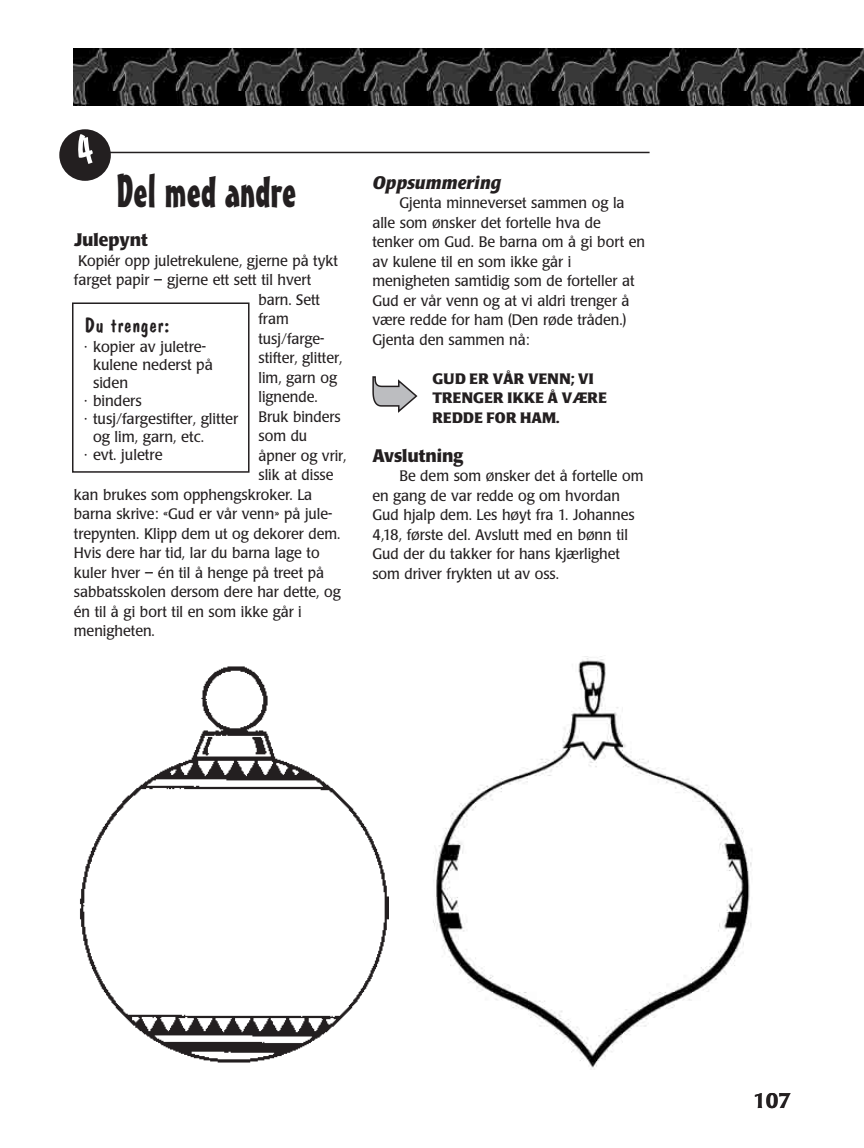
<style>
.page{position:relative;width:864px;height:1148px;background:#fff}
.page>*{position:absolute;margin:0;border:0;box-sizing:border-box;transform-origin:0 0}
.t1{font:45px "Mister Earl BT";color:#231f20}
.t2{font:21px "Dom Casual";color:#231f20;scale:1.05 1}
.t3{font:500 21px "Poppl Laudatio";color:#231f20}
.t4{font:700 18px "Poppl Laudatio";color:#231f20;scale:.95 1}
.t5{font:italic 700 18px "Poppl Laudatio";color:#231f20}
.t6{font:15px/19.5px "Poppl Laudatio";color:#231f20;scale:.95 1}
.t7{font:15px "Poppl Laudatio";color:#231f20}
.t8{font:700 15px/19.5px "Poppl Laudatio";letter-spacing:.02em;color:#231f20}
</style>
<div class="page">
<img style="left:73px;top:48px;width:791px;height:58px">
<hr style="left:108px;top:152px;width:542px;height:1px;background:#231f20">
<div style="left:72px;top:302px;width:178px;height:170px;border:2px solid #231f20"></div>
<svg style="left:372px;top:376px;width:46px;height:37px"></svg>
<img style="left:433px;top:656px;width:319px;height:412px">
<img style="left:80px;top:666px;width:308px;height:397px">
<svg style="left:59px;top:129px;width:52px;height:52px"></svg>
<h1 class="t1" style="left:116px;top:174px;width:181px">Del med andre</h1>
<p class="t4" style="left:74px;top:232px;width:79px">Julepynt</p>
<p class="t6" style="left:78px;top:252px;width:275px">Kopiér opp juletrekulene, gjerne på tykt</p>
<p class="t6" style="left:74px;top:272px;width:251px">farget papir – gjerne ett sett til hvert</p>
<p class="t6" style="left:259px;top:291px;width:66px">barn. Sett</p>
<p class="t6" style="left:259px;top:311px;width:33px">fram</p>
<p class="t6" style="left:259px;top:330px;width:71px">tusj/farge-</p>
<p class="t6" style="left:259px;top:350px;width:90px">stifter, glitter,</p>
<p class="t6" style="left:259px;top:369px;width:84px">lim, garn og</p>
<p class="t6" style="left:259px;top:389px;width:64px">lignende.</p>
<p class="t6" style="left:259px;top:408px;width:88px">Bruk binders</p>
<p class="t6" style="left:259px;top:428px;width:53px">som du</p>
<p class="t6" style="left:259px;top:447px;width:94px">åpner og vrir,</p>
<p class="t6" style="left:259px;top:467px;width:80px">slik at disse</p>
<p class="t6" style="left:74px;top:486px;width:252px">kan brukes som opphengskroker. La</p>
<p class="t6" style="left:74px;top:506px;width:274px">barna skrive: «Gud er vår venn» på jule-</p>
<p class="t6" style="left:74px;top:525px;width:282px">trepynten. Klipp dem ut og dekorer dem.</p>
<p class="t6" style="left:74px;top:545px;width:260px">Hvis dere har tid, lar du barna lage to</p>
<p class="t6" style="left:74px;top:564px;width:265px">kuler hver – én til å henge på treet på</p>
<p class="t6" style="left:74px;top:584px;width:282px">sabbatsskolen dersom dere har dette, og</p>
<p class="t6" style="left:74px;top:603px;width:241px">én til å gi bort til en som ikke går i</p>
<p class="t6" style="left:74px;top:623px;width:87px">menigheten.</p>
<h2 class="t2" style="left:84px;top:316px;width:83px">Du trenger:</h2>
<p class="t7" style="left:84px;top:341px;width:123px">· kopier av juletre-</p>
<p class="t7" style="left:93px;top:359px;width:121px">kulene nederst på</p>
<p class="t7" style="left:93px;top:377px;width:37px">siden</p>
<p class="t7" style="left:84px;top:395px;width:59px">· binders</p>
<p class="t7" style="left:84px;top:413px;width:156px">· tusj/fargestifter, glitter</p>
<p class="t7" style="left:93px;top:431px;width:113px">og lim, garn, etc.</p>
<p class="t7" style="left:84px;top:449px;width:80px">· evt. juletre</p>
<p class="t5" style="left:372px;top:175px;width:130px">Oppsummering</p>
<p class="t6" style="left:372px;top:195px;width:289px;text-indent:27px">Gjenta minneverset sammen og la alle som ønsker det fortelle hva de tenker om Gud. Be barna om å gi bort en av kulene til en som ikke går i menigheten samtidig som de forteller at Gud er vår venn og at vi aldri trenger å være redde for ham (Den røde tråden.)<br>Gjenta den sammen nå:</p>
<p class="t8" style="left:432px;top:370px;width:176px">GUD ER VÅR VENN; VI<br>TRENGER IKKE Å VÆRE<br>REDDE FOR HAM.</p>
<p class="t4" style="left:372px;top:448px;width:97px">Avslutning</p>
<p class="t6" style="left:372px;top:468px;width:287px;text-indent:27px">Be dem som ønsker det å fortelle om en gang de var redde og om hvordan Gud hjalp dem. Les høyt fra 1. Johannes 4,18, første del. Avslutt med en bønn til Gud der du takker for hans kjærlighet som driver frykten ut av oss.</p>
<h2 class="t3" style="left:753px;top:1092px;width:40px">107</h2>
</div>
